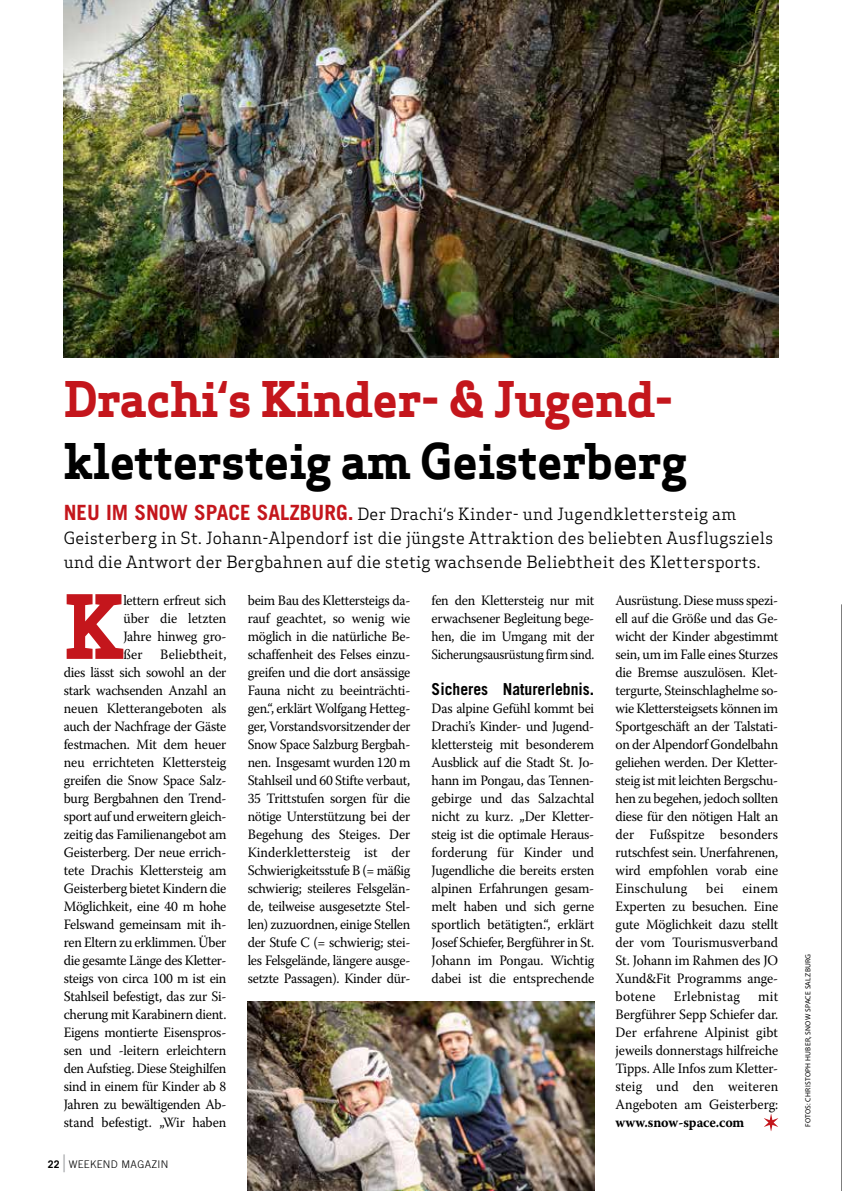
<style>
.page{position:relative;width:842px;height:1191px;background:#fff}
.page>*{position:absolute;margin:0;border:0;box-sizing:border-box;transform-origin:0 0}
.t1{font:700 86.25px "Apex Serif";color:#c4161c;scale:.95 1}
.t2{font:700 48px "Apex Serif";letter-spacing:-.01em;color:#000}
.t3{font:700 48px "Apex Serif";letter-spacing:-.01em;color:#c4161c}
.t4{font:700 24px "Trade Gothic LT Std";color:#a7a9ac;scale:.4 1}
.t5{font:16.5px/24px "Apex Serif";letter-spacing:.015em;color:#000}
.t6{font:700 16.5px "Trade Gothic LT Std";color:#000;scale:.95 1}
.t7{font:14.25px/18px "Warnock Pro";letter-spacing:-.02em;color:#000;text-align:justify;scale:.95 1}
.t8{font:700 14.25px "Warnock Pro";letter-spacing:-.01em;color:#000;scale:.95 1}
.t9{font:14.25px "Warnock Pro";letter-spacing:.025em;color:#000;scale:.95 1}
.t10{font:300 10.5px "Trade Gothic LT Std";letter-spacing:.03em;color:#000}
.t11{font:700 10.5px "Trade Gothic LT Std";color:#000}
.t12{font:7.5px "Myriad Pro";letter-spacing:.03em;color:#000}
.s1{font-family:"Trade Gothic LT Std";font-weight:700;font-size:21px;color:#c4161c}
</style>
<div class="page">
<svg style="left:841px;top:604px;width:1px;height:587px"></svg>
<img style="left:64px;top:0;width:714px;height:357px">
<svg style="left:764px;top:1114px;width:14px;height:17px"></svg>
<img style="left:248px;top:1001px;width:346px;height:190px">
<h2 class="t3" style="left:64px;top:368px;width:611px">Drachi‘s Kinder- &amp; Jugend-</h2>
<h2 class="t2" style="left:64px;top:430px;width:625px">klettersteig am Geisterberg</h2>
<p class="t5" style="left:64px;top:501px;width:711px"><span class="s1">NEU IM SNOW SPACE SALZBURG.</span> Der Drachi‘s Kinder- und Jugendklettersteig am<br>Geisterberg in St. Johann-Alpendorf ist die jüngste Attraktion des beliebten Ausflugsziels und die Antwort der Bergbahnen auf die stetig wachsende Beliebtheit des Klettersports.</p>
<h1 class="t1" style="left:64px;top:571px;width:66px">K</h1>
<p class="t7" style="left:64px;top:591px;width:173px;text-align:right">lettern erfreut sich<br>über die letzten<br>Jahre hinweg gro-<br>ßer Beliebtheit,<br>dies lässt sich sowohl an der stark wachsenden Anzahl an neuen Kletterangeboten als auch der Nachfrage der Gäste festmachen. Mit dem heuer neu errichteten Klettersteig greifen die Snow Space Salz&shy;burg Bergbahnen den Trend&shy;sport auf und erweitern gleich&shy;zeitig das Familienangebot am<br>Geisterberg. Der neue errich&shy;tete Drachis Klettersteig am<br>Geisterberg bietet Kindern die<br>Möglichkeit, eine 40 m hohe<br>Felswand gemeinsam mit ih&shy;ren Eltern zu erklimmen. Über die gesamte Länge des Kletter&shy;steigs von circa 100 m ist ein<br>Stahlseil befestigt, das zur Si&shy;cherung mit Karabinern dient.<br>Eigens montierte Eisenspros&shy;sen und -leitern erleichtern den Aufstieg. Diese Steighilfen sind in einem für Kinder ab 8<br>Jahren zu bewältigenden Ab&shy;stand befestigt. „Wir haben</p>
<p class="t7" style="left:248px;top:591px;width:173px">beim Bau des Klettersteigs da&shy;rauf geachtet, so wenig wie möglich in die natürliche Be&shy;schaffenheit des Felses einzu&shy;greifen und die dort ansässige Fauna nicht zu beeinträchti&shy;gen.“, erklärt Wolfgang Hetteg&shy;ger, Vorstandsvorsitzender der Snow Space Salzburg Bergbah&shy;nen. Insgesamt wurden 120 m Stahlseil und 60 Stifte verbaut, 35 Trittstufen sorgen für die nötige Unterstützung bei der Begehung des Steiges. Der Kinderklettersteig ist der Schwierigkeitsstufe B (= mäßig schwierig; steileres Felsgelän&shy;de, teilweise ausgesetzte Stel&shy;len) zuzuordnen, einige Stellen der Stufe C (= schwierig; stei&shy;les Felsgelände, längere ausge&shy;setzte Passagen). Kinder dür-</p>
<p class="t7" style="left:432px;top:591px;width:173px">fen den Klettersteig nur mit erwachsener Begleitung bege&shy;hen, die im Umgang mit der Sicherungsausrüstung firm sind.</p>
<p class="t6" style="left:432px;top:679px;width:173px">Sicheres Naturerlebnis.</p>
<p class="t7" style="left:432px;top:699px;width:173px">Das alpine Gefühl kommt bei Drachi’s Kinder- und Jugend&shy;klettersteig mit besonderem Ausblick auf die Stadt St. Jo&shy;hann im Pongau, das Tennen&shy;gebirge und das Salzachtal nicht zu kurz. „Der Kletter&shy;steig ist die optimale Heraus&shy;forderung für Kinder und Jugendliche die bereits ersten alpinen Erfahrungen gesam&shy;melt haben und sich gerne sportlich betätigten.“, erklärt Josef Schiefer, Bergführer in St.<br>Johann im Pongau. Wichtig dabei ist die entsprechende</p>
<p class="t11" style="left:48px;top:1157px;width:13px">22</p>
<h3 class="t4" style="left:63px;top:1148px;width:7px">|</h3>
<p class="t10" style="left:69px;top:1157px;width:101px">WEEKEND MAGAZIN</p>
<p class="t7" style="left:615px;top:591px;width:173px">Ausrüstung. Diese muss spezi&shy;ell auf die Größe und das Ge&shy;wicht der Kinder abgestimmt sein, um im Falle eines Sturzes die Bremse auszulösen. Klet&shy;tergurte, Steinschlaghelme so&shy;wie Klettersteigsets können im Sportgeschäft an der Talstati&shy;on der Alpendorf Gondelbahn geliehen werden. Der Kletter&shy;steig ist mit leichten Bergschu&shy;hen zu begehen, jedoch sollten diese für den nötigen Halt an der Fußspitze besonders rutschfest sein. Unerfahrenen, wird empfohlen vorab eine Einschulung</p>
<p class="t7" style="left:706px;top:879px;width:20px">bei</p>
<p class="t7" style="left:615px;top:879px;width:173px;text-indent:127px">einem Experten zu besuchen. Eine gute Möglichkeit dazu stellt der vom Tourismusverband St. Johann im Rahmen des JO Xund&amp;Fit Programms ange&shy;botene</p>
<p class="t9" style="left:674px;top:987px;width:71px">Erlebnistag</p>
<p class="t7" style="left:615px;top:987px;width:173px;text-indent:143px">mit Bergführer Sepp Schiefer dar.<br>Der erfahrene Alpinist gibt jeweils donnerstags hilfreiche Tipps. Alle Infos zum Kletter&shy;steig und den weiteren Angeboten am Geisterberg:</p>
<p class="t8" style="left:615px;top:1113px;width:137px">www.snow-space.com</p>
<p class="t12" style="left:803px;top:1127px;width:175px;rotate:-90deg">FOTOS: CHRISTOPH HUBER, SNOW SPACE SALZBURG</p>
</div>
